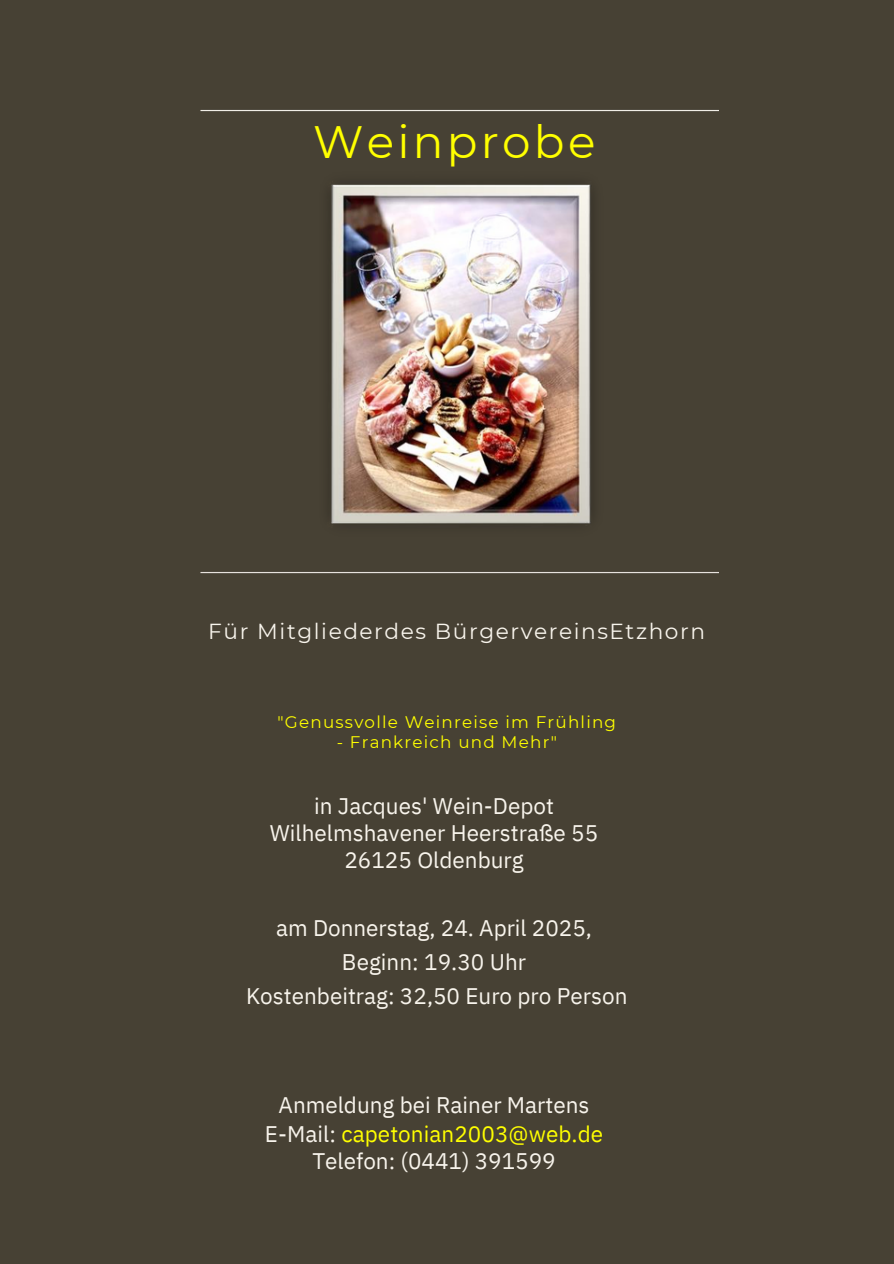
<style>
.page{position:relative;width:894px;height:1264px;background:#fff}
.page>*{position:absolute;margin:0;border:0;box-sizing:border-box;transform-origin:0 0}
.t1{font:45.3px "Montserrat";letter-spacing:.07em;color:#ff0}
.t2{font:22.5px/27px "IBM Plex Sans";color:#f8f4ec;text-align:center}
.t3{font:21.75px "Montserrat";letter-spacing:.07em;color:#f8f4ec}
.t4{font:16.8px "Montserrat";letter-spacing:.07em;color:#ff0}
.s1{color:#ff0}
</style>
<div class="page">
<div style="left:0;top:0;width:893px;height:1263px;background:#474134"></div>
<img style="left:200px;top:109px;width:517px;height:465px">
<img style="left:303px;top:157px;width:315px;height:394px">
<p class="t1" style="left:313px;top:114px;width:284px">Weinprobe</p>
<h1 class="t3" style="left:208px;top:618px;width:498px">Für Mitgliederdes BürgervereinsEtzhorn</h1>
<p class="t4" style="left:277px;top:711px;width:340px">"Genussvolle Weinreise im Frühling</p>
<p class="t4" style="left:336px;top:731px;width:222px">- Frankreich und Mehr"</p>
<h2 class="t2" style="left:270px;top:791px;width:330px">in Jacques' Wein-Depot<br>Wilhelmshavener Heerstraße 55<br>26125 Oldenburg</h2>
<p class="t2" style="left:246px;top:911px;width:383px;line-height:33.8px">am Donnerstag, 24. April 2025,<br>Beginn: 19.30 Uhr<br>Kostenbeitrag: 32,50 Euro pro Person</p>
<h2 class="t2" style="left:265px;top:1090px;width:339px;line-height:29.2px">Anmeldung bei Rainer Martens<br>E-Mail: <span class="s1">capetonian2003@web.de</span></h2>
<h2 class="t2" style="left:312px;top:1147px;width:245px">Telefon: (0441) 391599</h2>
</div>
